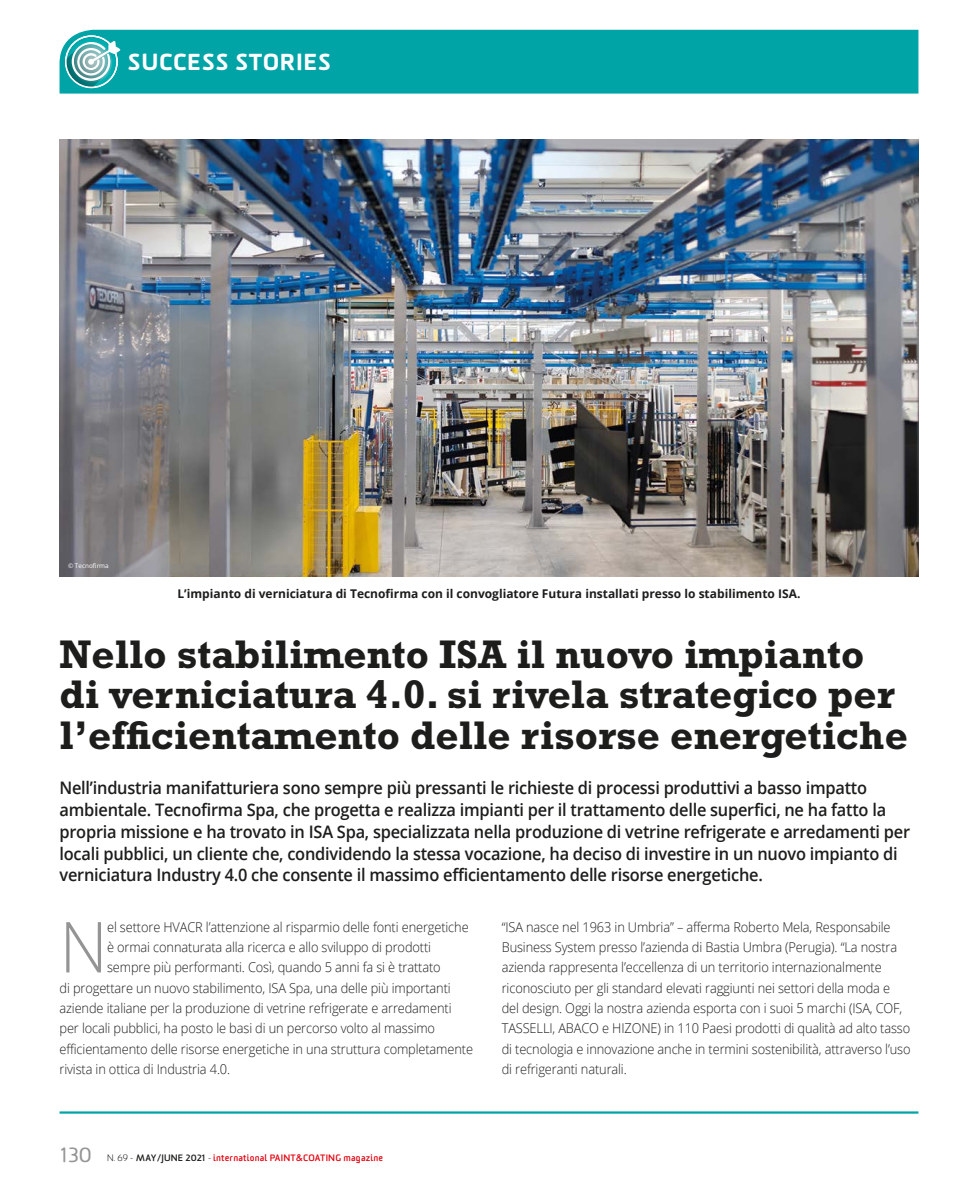
<style>
.page{position:relative;width:978px;height:1191px;background:#fff}
.page>*{position:absolute;margin:0;border:0;box-sizing:border-box;transform-origin:0 0}
.t1{font:300 70.35px "Open Sans";color:#949494;scale:.95 1}
.t2{font:700 40.5px/40.7px "Rockwell Std";color:#1d1d1b}
.t3{font:900 22.5px "Sommet Rounded";letter-spacing:.025em;color:#fff}
.t4{font:600 17.25px/21.8px "Open Sans";letter-spacing:-.015em;color:#1d1d1b;scale:.95 1}
.t5{font:300 13.5px/20.2px "Open Sans";letter-spacing:-.01em;color:#1d1d1b;scale:.95 1}
.t6{font:700 12px "Open Sans";color:#1d1d1b}
.t7{font:700 9px "Sommet Rounded";letter-spacing:.02em;color:#e30613}
.t8{font:6.3px "Open Sans";color:#fff}
.s1{font-weight:400;font-size:19.8px;color:#949494}
.s2{font-weight:300;color:#1d1d1b}
.s3{color:#1d1d1b}
</style>
<div class="page">
<hr style="left:60px;top:1111px;width:858px;height:2px;background:#00a3a6">
<div style="left:60px;top:30px;width:858px;height:64px;background:#00a3a6"></div>
<svg style="left:65px;top:35px;width:55px;height:53px"></svg>
<img style="left:60px;top:139px;width:858px;height:437px">
<h3 class="t3" style="left:128px;top:47px;width:205px">SUCCESS STORIES</h3>
<p class="t8" style="left:68px;top:561px;width:42px">© Tecnofirma</p>
<p class="t6" style="left:177px;top:585px;width:624px">L’impianto di verniciatura di Tecnofirma con il convogliatore Futura installati presso lo stabilimento ISA.</p>
<h2 class="t2" style="left:60px;top:633px;width:850px">Nello stabilimento ISA il nuovo impianto di verniciatura 4.0. si rivela strategico per l’efficientamento delle risorse energetiche</h2>
<p class="t4" style="left:60px;top:777px;width:897px">Nell’industria manifatturiera sono sempre più pressanti le richieste di processi produttivi a basso impatto ambientale. Tecnofirma Spa, che progetta e realizza impianti per il trattamento delle superfici, ne ha fatto la propria missione e ha trovato in ISA Spa, specializzata nella produzione di vetrine refrigerate e arredamenti per locali pubblici, un cliente che, condividendo la stessa vocazione, ha deciso di investire in un nuovo impianto di verniciatura Industry 4.0 che consente il massimo efficientamento delle risorse energetiche.</p>
<p class="t5" style="left:502px;top:916px;width:432px">“ISA nasce nel 1963 in Umbria” – afferma Roberto Mela, Responsabile Business System presso l’azienda di Bastia Umbra (Perugia). “La nostra azienda rappresenta l’eccellenza di un territorio internazionalmente riconosciuto per gli standard elevati raggiunti nei settori della moda e del design. Oggi la nostra azienda esporta con i suoi 5 marchi (ISA, COF, TASSELLI, ABACO e HIZONE) in 110 Paesi prodotti di qualità ad alto tasso di tecnologia e innovazione anche in termini sostenibilità, attraverso l’uso di refrigeranti naturali.</p>
<h1 class="t1" style="left:60px;top:898px;width:52px">N</h1>
<p class="t5" style="left:107px;top:916px;width:382px">el settore HVACR l’attenzione al risparmio delle fonti energetiche</p>
<p class="t5" style="left:107px;top:936px;width:343px">è ormai connaturata alla ricerca e allo sviluppo di prodotti</p>
<p class="t5" style="left:107px;top:957px;width:353px">sempre più performanti. Così, quando 5 anni fa si è trattato</p>
<p class="t5" style="left:60px;top:977px;width:413px">di progettare un nuovo stabilimento, ISA Spa, una delle più importanti</p>
<p class="t5" style="left:60px;top:997px;width:414px">aziende italiane per la produzione di vetrine refrigerate e arredamenti</p>
<p class="t5" style="left:60px;top:1018px;width:397px">per locali pubblici, ha posto le basi di un percorso volto al massimo</p>
<p class="t5" style="left:60px;top:1038px;width:437px">efficientamento delle risorse energetiche in una struttura completamente</p>
<p class="t5" style="left:60px;top:1058px;width:181px">rivista in ottica di Industria 4.0.</p>
<p class="t7" style="left:60px;top:1152px;width:325px"><span class="s1">130</span> <span class="s2">N. 69 -</span> <span class="s3">MAY/JUNE 2021</span> <span class="s2">-</span> international PAINT&amp;COATING magazine</p>
</div>
